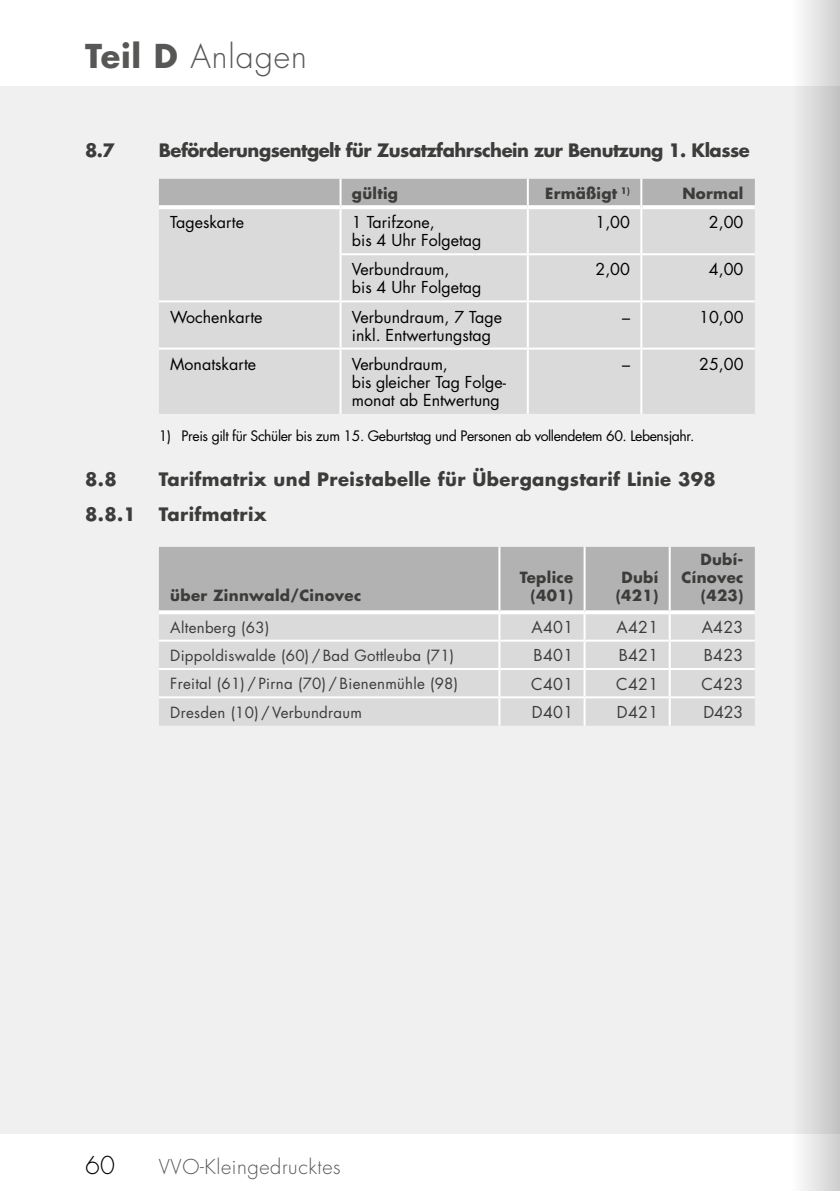
<style>
.page{position:relative;width:840px;height:1191px;background:#fff}
.page>*{position:absolute;margin:0;border:0;box-sizing:border-box;transform-origin:0 0}
.t1{font:300 32px "Futura Std";letter-spacing:.03em;color:#575756}
.t2{font:300 24px "Futura Std";color:#000}
.t3{font:300 20px "Futura Std";letter-spacing:.03em;color:#575756}
.t4{font:700 18px "Futura Std";letter-spacing:.02em;color:#3c3c3b}
.t5{font:700 18px "Futura Std";letter-spacing:-.03em;color:#3c3c3b}
.t6{font:700 18px "Futura Std";letter-spacing:-.005em;color:#3c3c3b}
.t7{font:16px/18px "Futura Std";color:#000}
.t8{font:16px "Futura Std";letter-spacing:.02em;color:#3c3c3b}
.t9{font:15px "Futura Std";letter-spacing:.02em;color:#3c3c3b}
.t10{font:700 15px/18px "Futura Std";letter-spacing:.02em;color:#3c3c3b;text-align:right}
.t11{font:14px "Futura Std";letter-spacing:-.03em;color:#000}
.s1{font-weight:700}
</style>
<div class="page">
<div style="left:0;top:85px;width:839px;height:1049px;background:#f0f0f0"></div>
<svg style="left:765px;top:0;width:74px;height:1191px"></svg>
<div style="left:159px;top:179px;width:595px;height:26px;background:#b3b2b2"></div>
<div style="left:159px;top:209px;width:595px;height:205px;background:#dadada"></div>
<hr style="left:339px;top:179px;width:2px;height:26px;background:#fff">
<hr style="left:526px;top:179px;width:2px;height:26px;background:#fff">
<hr style="left:339px;top:209px;width:2px;height:44px;background:#fff">
<hr style="left:526px;top:209px;width:2px;height:44px;background:#fff">
<hr style="left:339px;top:253px;width:188px;height:2px;background:#fff">
<hr style="left:339px;top:255px;width:2px;height:45px;background:#fff">
<hr style="left:527px;top:253px;width:114px;height:2px;background:#fff">
<hr style="left:526px;top:255px;width:2px;height:45px;background:#fff">
<hr style="left:641px;top:253px;width:113px;height:2px;background:#fff">
<hr style="left:340px;top:300px;width:187px;height:2px;background:#fff">
<hr style="left:339px;top:302px;width:2px;height:45px;background:#fff">
<hr style="left:527px;top:300px;width:114px;height:2px;background:#fff">
<hr style="left:526px;top:302px;width:2px;height:45px;background:#fff">
<hr style="left:641px;top:300px;width:113px;height:2px;background:#fff">
<hr style="left:339px;top:349px;width:2px;height:65px;background:#fff">
<hr style="left:526px;top:349px;width:2px;height:65px;background:#fff">
<svg style="left:159px;top:206px;width:181px;height:3px"></svg>
<svg style="left:341px;top:206px;width:186px;height:3px"></svg>
<svg style="left:528px;top:206px;width:112px;height:3px"></svg>
<svg style="left:643px;top:206px;width:111px;height:3px"></svg>
<hr style="left:159px;top:300px;width:181px;height:2px;background:#fff">
<hr style="left:159px;top:347px;width:181px;height:2px;background:#fff">
<hr style="left:340px;top:347px;width:187px;height:2px;background:#fff">
<hr style="left:527px;top:347px;width:114px;height:2px;background:#fff">
<hr style="left:641px;top:347px;width:113px;height:2px;background:#fff">
<hr style="left:640px;top:179px;width:2px;height:28px;background:#fff">
<hr style="left:640px;top:207px;width:2px;height:46px;background:#fff">
<hr style="left:640px;top:255px;width:2px;height:45px;background:#fff">
<hr style="left:640px;top:302px;width:2px;height:45px;background:#fff">
<hr style="left:640px;top:349px;width:2px;height:65px;background:#fff">
<div style="left:159px;top:547px;width:595px;height:63px;background:#b3b2b2"></div>
<div style="left:159px;top:614px;width:595px;height:111px;background:#dadada"></div>
<hr style="left:498px;top:547px;width:2px;height:63px;background:#fff">
<hr style="left:583px;top:547px;width:2px;height:63px;background:#fff">
<hr style="left:668px;top:547px;width:2px;height:63px;background:#fff">
<hr style="left:498px;top:614px;width:2px;height:25px;background:#fff">
<hr style="left:583px;top:614px;width:2px;height:25px;background:#fff">
<hr style="left:159px;top:639px;width:340px;height:2px;background:#fff">
<hr style="left:499px;top:639px;width:85px;height:2px;background:#fff">
<hr style="left:498px;top:641px;width:2px;height:27px;background:#fff">
<hr style="left:584px;top:639px;width:85px;height:2px;background:#fff">
<hr style="left:583px;top:641px;width:2px;height:27px;background:#fff">
<hr style="left:669px;top:639px;width:85px;height:2px;background:#fff">
<hr style="left:159px;top:668px;width:340px;height:2px;background:#fff">
<hr style="left:499px;top:668px;width:85px;height:2px;background:#fff">
<hr style="left:498px;top:670px;width:2px;height:26px;background:#fff">
<hr style="left:584px;top:668px;width:85px;height:2px;background:#fff">
<hr style="left:583px;top:670px;width:2px;height:26px;background:#fff">
<hr style="left:669px;top:668px;width:85px;height:2px;background:#fff">
<hr style="left:159px;top:696px;width:340px;height:2px;background:#fff">
<hr style="left:499px;top:696px;width:85px;height:2px;background:#fff">
<hr style="left:498px;top:698px;width:2px;height:27px;background:#fff">
<hr style="left:584px;top:696px;width:85px;height:2px;background:#fff">
<hr style="left:583px;top:698px;width:2px;height:27px;background:#fff">
<hr style="left:669px;top:696px;width:85px;height:2px;background:#fff">
<hr style="left:668px;top:614px;width:2px;height:25px;background:#fff">
<hr style="left:668px;top:641px;width:2px;height:27px;background:#fff">
<hr style="left:668px;top:670px;width:2px;height:26px;background:#fff">
<hr style="left:668px;top:698px;width:2px;height:27px;background:#fff">
<svg style="left:159px;top:611px;width:340px;height:3px"></svg>
<svg style="left:500px;top:611px;width:84px;height:3px"></svg>
<svg style="left:585px;top:611px;width:84px;height:3px"></svg>
<svg style="left:670px;top:611px;width:84px;height:3px"></svg>
<h1 class="t1" style="left:85px;top:37px;width:223px"><span class="s1">Teil D</span> Anlagen</h1>
<p class="t6" style="left:85px;top:138px;width:31px">8.7</p>
<p class="t5" style="left:159px;top:138px;width:592px">Beförderungsentgelt für Zusatzfahrschein zur Benutzung 1. Klasse</p>
<p class="t10" style="left:351px;top:184px;width:48px">gültig</p>
<p class="t10" style="left:545px;top:184px;width:86px">Ermäßigt <sup>1)</sup></p>
<p class="t10" style="left:682px;top:184px;width:63px">Normal</p>
<p class="t7" style="left:170px;top:214px;width:75px">Tageskarte</p>
<p class="t7" style="left:352px;top:214px;width:131px">1 Tarifzone,<br>bis 4 Uhr Folgetag</p>
<p class="t7" style="left:595px;top:214px;width:36px">1,00</p>
<p class="t7" style="left:708px;top:214px;width:36px">2,00</p>
<p class="t7" style="left:352px;top:261px;width:131px">Verbundraum,<br>bis 4 Uhr Folgetag</p>
<p class="t7" style="left:595px;top:261px;width:36px">2,00</p>
<p class="t7" style="left:708px;top:261px;width:36px">4,00</p>
<p class="t7" style="left:170px;top:308px;width:94px">Wochenkarte</p>
<p class="t7" style="left:352px;top:308px;width:151px">Verbundraum, 7 Tage inkl. Entwertungstag</p>
<p class="t7" style="left:621px;top:308px;width:9px">–</p>
<p class="t7" style="left:698px;top:308px;width:46px">10,00</p>
<p class="t7" style="left:170px;top:355px;width:87px">Monatskarte</p>
<p class="t7" style="left:352px;top:355px;width:156px">Verbundraum,<br>bis gleicher Tag Folge&shy;monat ab Entwertung</p>
<p class="t7" style="left:621px;top:355px;width:9px">–</p>
<p class="t7" style="left:698px;top:355px;width:46px">25,00</p>
<p class="t11" style="left:159px;top:427px;width:536px">1) Preis gilt für Schüler bis zum 15. Geburtstag und Personen ab vollendetem 60. Lebensjahr.</p>
<p class="t6" style="left:85px;top:467px;width:33px">8.8</p>
<p class="t4" style="left:159px;top:467px;width:558px">Tarifmatrix und Preistabelle für Übergangstarif Linie 398</p>
<p class="t6" style="left:85px;top:502px;width:52px">8.8.1</p>
<p class="t4" style="left:159px;top:502px;width:109px">Tarifmatrix</p>
<p class="t10" style="left:170px;top:586px;width:192px">über Zinnwald/Cinovec</p>
<p class="t10" style="left:519px;top:568px;width:55px">Teplice (401)</p>
<p class="t10" style="left:615px;top:568px;width:44px;text-align:center">Dubí (421)</p>
<p class="t10" style="left:681px;top:550px;width:63px">Dubí-<br>Cínovec (423)</p>
<p class="t9" style="left:170px;top:617px;width:100px">Altenberg (63)</p>
<p class="t8" style="left:531px;top:617px;width:43px">A401</p>
<p class="t8" style="left:616px;top:617px;width:43px">A421</p>
<p class="t8" style="left:701px;top:617px;width:43px">A423</p>
<p class="t9" style="left:170px;top:646px;width:285px">Dippoldiswalde (60) / Bad Gottleuba (71)</p>
<p class="t8" style="left:533px;top:645px;width:41px">B401</p>
<p class="t8" style="left:618px;top:645px;width:41px">B421</p>
<p class="t8" style="left:703px;top:645px;width:41px">B423</p>
<p class="t9" style="left:170px;top:674px;width:289px">Freital (61) / Pirna (70) / Bienenmühle (98)</p>
<p class="t8" style="left:531px;top:673px;width:43px">C401</p>
<p class="t8" style="left:616px;top:673px;width:43px">C421</p>
<p class="t8" style="left:701px;top:673px;width:43px">C423</p>
<p class="t9" style="left:170px;top:702px;width:193px">Dresden (10) / Verbundraum</p>
<p class="t8" style="left:531px;top:702px;width:43px">D401</p>
<p class="t8" style="left:616px;top:702px;width:43px">D421</p>
<p class="t8" style="left:703px;top:702px;width:41px">D423</p>
<h2 class="t2" style="left:85px;top:1150px;width:31px">60</h2>
<p class="t3" style="left:159px;top:1154px;width:183px">VVO-Kleingedrucktes</p>
</div>
